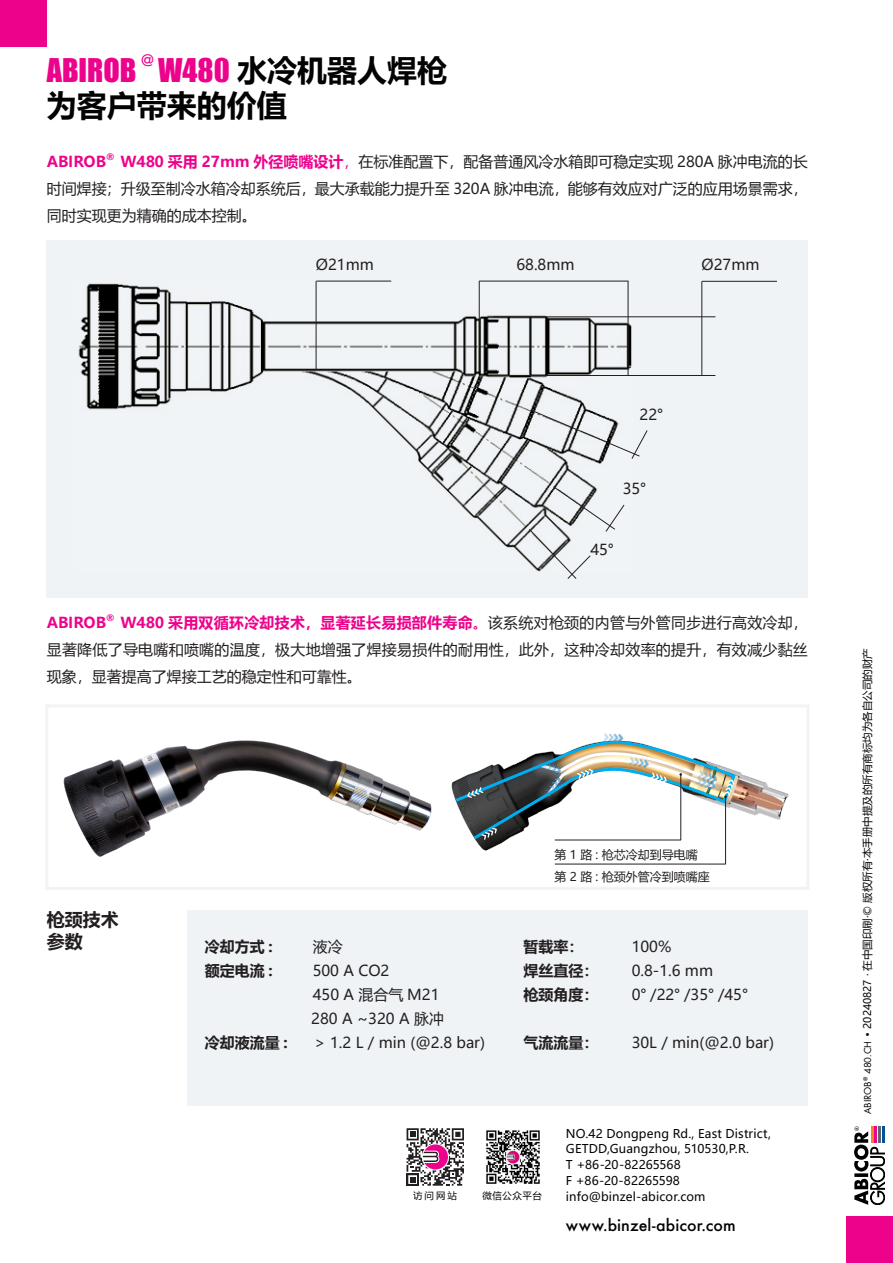
<style>
.page{position:relative;width:893px;height:1263px;background:#fff}
.page>*{position:absolute;margin:0;border:0;box-sizing:border-box;transform-origin:0 0}
.Inhalt_headline{font:700 30px "Microsoft Ya Hei";color:#030303}
.Inhalt_headline-2{font:30px "Impact";color:#ed028c}
.copy_headline{font:500 18px "Futura TOT";letter-spacing:.005em;color:#030303}
.t1{font:700 18px/21.6px "Microsoft Ya Hei";color:#231f20}
.Inhalt_headline-3{font:17.55px "Futura TOT Boo";color:#ed028c}
.t2{font:15px/27px "Microsoft Ya Hei";color:#231f20;text-align:justify}
.t3{font:700 15px "Microsoft Ya Hei";color:#231f20}
.t4{font:700 15px "Microsoft Ya Hei";color:#ed028c}
.adress{font:12px/15.8px "Microsoft Ya Hei";letter-spacing:.01em;color:#030303}
.t5{font:12px "Microsoft Ya Hei";color:#231f20}
.imprint{font:10.5px "Microsoft Ya Hei";color:#030303}
.t6{font:9.45px "Microsoft Ya Hei";letter-spacing:.06em;color:#030303}
.t7{font:700 8.7px "Microsoft Ya Hei";color:#ed028c}
.s1{font-family:"Impact";font-weight:400;color:#ed028c}
.s2{font-weight:700;color:#ed028c}
.s3{color:#ed028c}
.s4{font-family:"Futura TOT Boo"}
</style>
<div class="page">
<div style="left:0;top:0;width:47px;height:47px;background:#ed028c"></div>
<div style="left:846px;top:1216px;width:47px;height:47px;background:#ed028c"></div>
<div style="left:188px;top:910px;width:620px;height:196px;background:#eff3f6"></div>
<div style="left:47px;top:240px;width:761px;height:357px;background:#eff3f6"></div>
<img style="left:78px;top:281px;width:554px;height:282px">
<hr style="left:316px;top:281px;width:1px;height:88px;background:#231f20">
<hr style="left:316px;top:281px;width:75px;height:1px;background:#231f20">
<hr style="left:493px;top:317px;width:222px;height:1px;background:#231f20">
<hr style="left:493px;top:375px;width:222px;height:1px;background:#231f20">
<hr style="left:702px;top:281px;width:1px;height:95px;background:#231f20">
<hr style="left:702px;top:281px;width:75px;height:1px;background:#231f20">
<hr style="left:479px;top:281px;width:1px;height:91px;background:#231f20">
<hr style="left:628px;top:281px;width:1px;height:95px;background:#231f20">
<hr style="left:479px;top:281px;width:149px;height:1px;background:#231f20">
<svg style="left:531px;top:410px;width:117px;height:49px"></svg>
<svg style="left:529px;top:486px;width:96px;height:93px"></svg>
<img style="left:63px;top:740px;width:369px;height:117px">
<img style="left:451px;top:772px;width:338px;height:87px">
<div style="left:45px;top:704px;width:764px;height:186px;border:3px solid #f0f4f7"></div>
<hr style="left:725px;top:798px;width:1px;height:66px;background:#231f20">
<hr style="left:555px;top:864px;width:171px;height:1px;background:#231f20">
<img style="left:452px;top:733px;width:286px;height:109px">
<img style="left:486px;top:1130px;width:54px;height:54px">
<svg style="left:406px;top:1128px;width:1px;height:58px"></svg>
<svg style="left:407px;top:1128px;width:57px;height:58px"></svg>
<svg style="left:854px;top:1126px;width:31px;height:79px"></svg>
<hr style="left:882px;top:1126px;width:3px;height:17px;background:#01519b">
<p class="Inhalt_headline-2" style="left:47px;top:47px;width:91px">ABIROB</p>
<p class="Inhalt_headline-3" style="left:142px;top:50px;width:14px">@</p>
<p class="Inhalt_headline" style="left:158px;top:49px;width:291px"><span class="s1">W480</span> 水冷机器人焊枪</p>
<p class="Inhalt_headline" style="left:47px;top:84px;width:241px">为客户带来的价值</p>
<p class="t4" style="left:47px;top:151px;width:61px">ABIROB</p>
<p class="t7" style="left:106px;top:151px;width:10px">®</p>
<p class="t2" style="left:47px;top:148px;width:763px;text-indent:74px"><span class="s2">W480 采用 27mm 外径喷嘴设计</span><span class="s3">，</span>在标准配置下，配备普通风冷水箱即可稳定实现 280A 脉冲电流的长时间焊接；升级至制冷水箱冷却系统后，最大承载能力提升至 320A 脉冲电流，能够有效应对广泛的应用场景需求，同时实现更为精确的成本控制。</p>
<p class="t2" style="left:316px;top:251px;width:59px">Ø21mm</p>
<p class="t2" style="left:516px;top:251px;width:60px">68.8mm</p>
<p class="t2" style="left:702px;top:251px;width:59px">Ø27mm</p>
<p class="t2" style="left:639px;top:400px;width:25px">22°</p>
<p class="t2" style="left:623px;top:475px;width:25px">35°</p>
<p class="t2" style="left:590px;top:536px;width:25px">45°</p>
<p class="t4" style="left:47px;top:613px;width:61px">ABIROB</p>
<p class="t7" style="left:106px;top:612px;width:10px">®</p>
<p class="t2" style="left:47px;top:609px;width:763px;text-indent:74px"><span class="s2">W480 采用双循环冷却技术，显著延长易损部件寿命</span><span class="s3">。</span>该系统对枪颈的内管与外管同步进行高效冷却，显著降低了导电嘴和喷嘴的温度，极大地增强了焊接易损件的耐用性，此外，这种冷却效率的提升，有效减少黏丝现象，显著提高了焊接工艺的稳定性和可靠性。</p>
<p class="t1" style="left:47px;top:908px;width:73px">枪颈技术参数</p>
<p class="t3" style="left:205px;top:936px;width:70px">冷却方式 :</p>
<p class="t2" style="left:313px;top:933px;width:31px">液冷</p>
<p class="t3" style="left:205px;top:960px;width:70px">额定电流 :</p>
<p class="t2" style="left:313px;top:957px;width:78px">500 A CO2</p>
<p class="t2" style="left:313px;top:981px;width:128px">450 A 混合气 M21</p>
<p class="t2" style="left:311px;top:1005px;width:134px">280 A ~320 A 脉冲</p>
<p class="t3" style="left:205px;top:1032px;width:85px">冷却液流量 :</p>
<p class="t2" style="left:315px;top:1029px;width:172px">&gt; 1.2 L / min (@2.8 bar)</p>
<p class="t5" style="left:554px;top:846px;width:145px">第 1 路 : 枪芯冷却到导电嘴</p>
<p class="t5" style="left:554px;top:868px;width:157px">第 2 路 : 枪颈外管冷到喷嘴座</p>
<p class="t3" style="left:524px;top:936px;width:61px">暂载率：</p>
<p class="t2" style="left:632px;top:933px;width:41px">100%</p>
<p class="t3" style="left:524px;top:960px;width:76px">焊丝直径：</p>
<p class="t2" style="left:632px;top:957px;width:83px">0.8-1.6 mm</p>
<p class="t3" style="left:524px;top:984px;width:76px">枪颈角度：</p>
<p class="t2" style="left:632px;top:981px;width:118px">0° /22° /35° /45°</p>
<p class="t3" style="left:524px;top:1032px;width:76px">气流流量：</p>
<p class="t2" style="left:632px;top:1029px;width:144px">30L / min(@2.0 bar)</p>
<p class="adress" style="left:566px;top:1125px;width:206px">NO.42 Dongpeng Rd., East District,<br>GETDD,Guangzhou, 510530,P.R.</p>
<p class="adress" style="left:566px;top:1156px;width:116px">T +86-20-82265568</p>
<p class="adress" style="left:566px;top:1172px;width:116px">F +86-20-82265598</p>
<p class="t6" style="left:413px;top:1189px;width:45px">访问网站</p>
<p class="t6" style="left:482px;top:1189px;width:61px">微信公众平台</p>
<p class="adress" style="left:566px;top:1188px;width:141px">info@binzel-abicor.com</p>
<p class="copy_headline" style="left:566px;top:1214px;width:171px">www.binzel-abicor.com</p>
<p class="imprint" style="left:860px;top:1114px;width:468px;rotate:-90deg"><span class="s4">ABIROB</span><sup>@</sup> <span class="s4">480.CH •</span> 20240827 · 在中国印刷·© 版权所有·本手册中提及的所有商标均为各自公司的财产</p>
</div>
